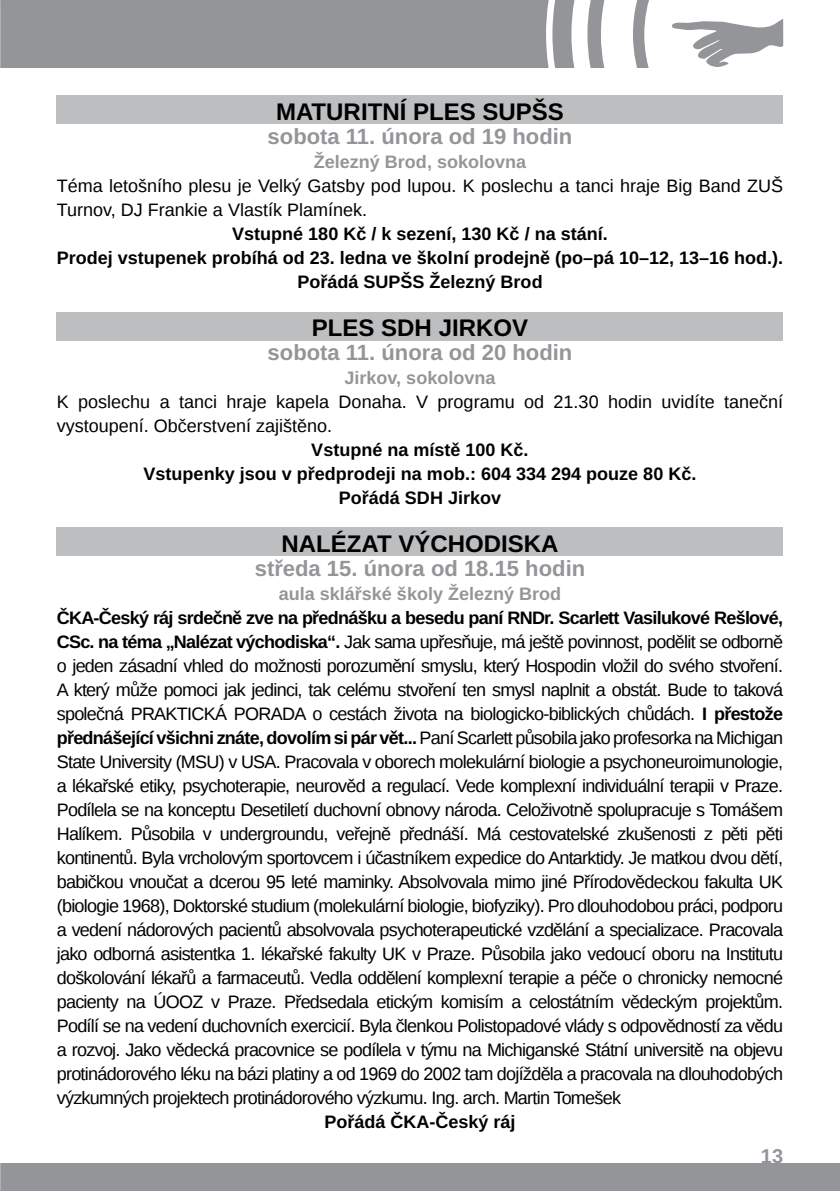
<style>
.page{position:relative;width:840px;height:1191px;background:#fff}
.page>*{position:absolute;margin:0;border:0;box-sizing:border-box;transform-origin:0 0}
.t1{font:700 24px "Liberation Sans";color:#000}
.t2{font:700 22px "Liberation Sans";color:#939598}
.t3{font:700 20px "Liberation Sans";color:#939598}
.t4{font:18px/24px "Liberation Sans";letter-spacing:-.02em;color:#000;text-align:justify}
.t5{font:700 18px/24px "Liberation Sans";color:#000;text-align:center}
.t6{font:18px/24px "Liberation Sans";color:#000}
.t7{font:700 18px "Liberation Sans";color:#939598}
.s1{font-weight:700}
</style>
<div class="page">
<div style="left:0;top:1163px;width:839px;height:28px;background:#939598"></div>
<div style="left:0;top:0;width:671px;height:67px;background:#939598"></div>
<div style="left:57px;top:527px;width:725px;height:29px;background:#bcbec0"></div>
<svg style="left:542px;top:0;width:242px;height:124px"></svg>
<div style="left:57px;top:96px;width:725px;height:28px;background:#bcbec0"></div>
<div style="left:57px;top:312px;width:725px;height:29px;background:#bcbec0"></div>
<h1 class="t1" style="left:276px;top:95px;width:289px">MATURITNÍ PLES SUPŠS</h1>
<p class="t2" style="left:267px;top:121px;width:306px">sobota 11. února od 19 hodin</p>
<p class="t7" style="left:314px;top:149px;width:214px">Železný Brod, sokolovna</p>
<p class="t6" style="left:57px;top:175px;width:727px">Téma letošního plesu je Velký Gatsby pod lupou. K poslechu a tanci hraje Big Band ZUŠ<br>Turnov, DJ Frankie a Vlastík Plamínek.</p>
<p class="t5" style="left:57px;top:221px;width:727px">Vstupné 180 Kč / k sezení, 130 Kč / na stání.<br>Prodej vstupenek probíhá od 23. ledna ve školní prodejně (po–pá 10–12, 13–16 hod.).<br>Pořádá SUPŠS Železný Brod</p>
<h1 class="t1" style="left:312px;top:311px;width:218px">PLES SDH JIRKOV</h1>
<p class="t2" style="left:267px;top:337px;width:306px">sobota 11. února od 20 hodin</p>
<p class="t7" style="left:344px;top:365px;width:152px">Jirkov, sokolovna</p>
<p class="t6" style="left:57px;top:391px;width:727px">K poslechu a tanci hraje kapela Donaha. V programu od 21.30 hodin uvidíte taneční vystoupení. Občerstvení zajištěno.</p>
<p class="t5" style="left:143px;top:437px;width:554px">Vstupné na místě 100 Kč.<br>Vstupenky jsou v předprodeji na mob.: 604 334 294 pouze 80 Kč.<br>Pořádá SDH Jirkov</p>
<h1 class="t1" style="left:281px;top:527px;width:278px">NALÉZAT VÝCHODISKA</h1>
<p class="t2" style="left:254px;top:553px;width:332px">středa 15. února od 18.15 hodin</p>
<p class="t7" style="left:278px;top:581px;width:284px">aula sklářské školy Železný Brod</p>
<p class="t4" style="left:57px;top:607px;width:727px"><span class="s1">ČKA-Český ráj srdečně zve na přednášku a besedu paní RNDr. Scarlett Vasilukové Rešlové, CSc. na téma „Nalézat východiska“.</span> Jak sama upřesňuje, má ještě povinnost, podělit se odborně o jeden zásadní vhled do možnosti porozumění smyslu, který Hospodin vložil do svého stvoření.<br>A který může pomoci jak jedinci, tak celému stvoření ten smysl naplnit a obstát. Bude to taková společná PRAKTICKÁ PORADA o cestách života na biologicko-biblických chůdách. <span class="s1">I přestože přednášející všichni znáte, dovolím si pár vět...</span> Paní Scarlett působila jako profesorka na Michigan State University (MSU) v USA. Pracovala v oborech molekulární biologie a psychoneuroimunologie, a lékařské etiky, psychoterapie, neurověd a regulací. Vede komplexní individuální terapii v Praze.<br>Podílela se na konceptu Desetiletí duchovní obnovy národa. Celoživotně spolupracuje s Tomášem Halíkem. Působila v undergroundu, veřejně přednáší. Má cestovatelské zkušenosti z pěti pěti kontinentů. Byla vrcholovým sportovcem i účastníkem expedice do Antarktidy. Je matkou dvou dětí, babičkou vnoučat a dcerou 95 leté maminky. Absolvovala mimo jiné Přírodovědeckou fakulta UK (biologie 1968), Doktorské studium (molekulární biologie, biofyziky). Pro dlouhodobou práci, podporu a vedení nádorových pacientů absolvovala psychoterapeutické vzdělání a specializace. Pracovala jako odborná asistentka 1. lékařské fakulty UK v Praze. Působila jako vedoucí oboru na Institutu doškolování lékařů a farmaceutů. Vedla oddělení komplexní terapie a péče o chronicky nemocné pacienty na ÚOOZ</p>
<p class="t4" style="left:57px;top:990px;width:727px;text-indent:154px">v Praze. Předsedala etickým komisím a celostátním vědeckým projektům.<br>Podílí se na vedení duchovních exercicií. Byla členkou Polistopadové vlády s odpovědností za vědu a rozvoj. Jako vědecká pracovnice se podílela v týmu na Michiganské Státní universitě na objevu protinádorového léku na bázi platiny a od 1969 do 2002 tam dojížděla a pracovala na dlouhodobých výzkumných projektech protinádorového výzkumu. Ing. arch. Martin Tomešek</p>
<p class="t5" style="left:324px;top:1109px;width:193px">Pořádá ČKA-Český ráj</p>
<p class="t3" style="left:760px;top:1142px;width:24px">13</p>
</div>
